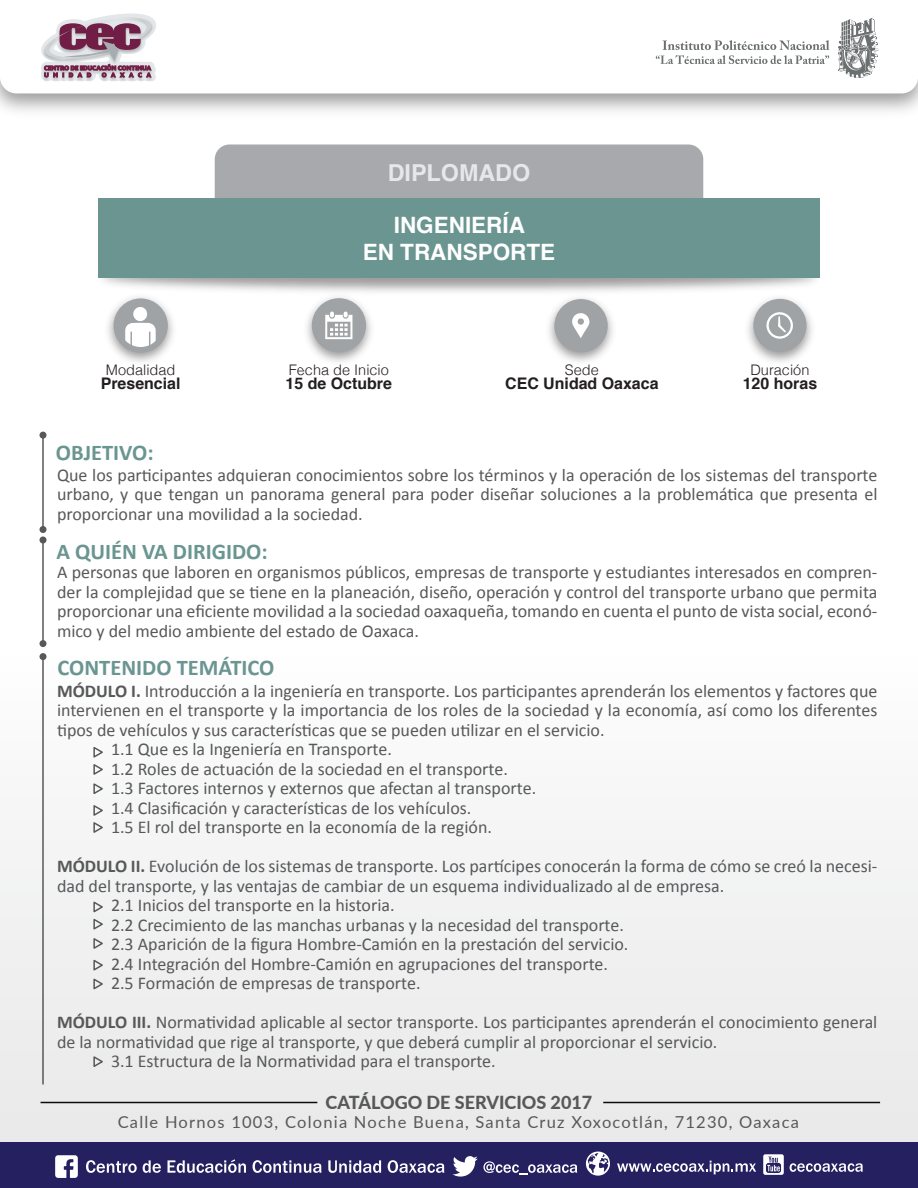
<style>
.page{position:relative;width:918px;height:1188px;background:#fff}
.page>*{position:absolute;margin:0;border:0;box-sizing:border-box;transform-origin:0 0}
.t1{font:700 23.4px "Helvetica";color:#e6e7e9}
.t2{font:700 22.5px "Calibri";color:#6a9591}
.t3{font:700 22.5px/27px "Helvetica";color:#fff;text-align:center}
.t4{font:18px/19.5px "Calibri";color:#57585a;text-align:justify}
.t5{font:800 18px "Lato";color:#57585a}
.t6{font:16.5px "Lato";letter-spacing:.075em;color:#57585a}
.t7{font:700 15.9px "Helvetica";color:#231f20}
.t8{font:300 14.55px "Helvetica";color:#231f20}
.s1{font-weight:700}
</style>
<div class="page">
<div style="left:0;top:654px;width:918px;height:534px;background:#f2f2f2"></div>
<div style="left:0;top:1142px;width:918px;height:46px;background:#252161"></div>
<svg style="left:838px;top:18px;width:40px;height:60px"></svg>
<svg style="left:656px;top:40px;width:173px;height:24px"></svg>
<svg style="left:41px;top:14px;width:115px;height:67px"></svg>
<svg style="left:453px;top:1156px;width:124px;height:21px"></svg>
<svg style="left:55px;top:1155px;width:23px;height:23px"></svg>
<svg style="left:86px;top:1160px;width:51px;height:13px"></svg>
<svg style="left:143px;top:1160px;width:18px;height:13px"></svg>
<svg style="left:168px;top:1159px;width:78px;height:14px"></svg>
<svg style="left:253px;top:1160px;width:69px;height:13px"></svg>
<svg style="left:328px;top:1160px;width:53px;height:13px"></svg>
<svg style="left:388px;top:1160px;width:56px;height:13px"></svg>
<svg style="left:790px;top:1163px;width:73px;height:9px"></svg>
<svg style="left:617px;top:1161px;width:139px;height:13px"></svg>
<svg style="left:763px;top:1154px;width:21px;height:21px"></svg>
<svg style="left:586px;top:1152px;width:24px;height:24px"></svg>
<div style="left:215px;top:145px;width:488px;height:53px;background:#a8a9ad"></div>
<img style="left:748px;top:299px;width:64px;height:63px">
<div style="left:753px;top:299px;width:54px;height:53px;background:#a0a3a6;border-radius:50%"></div>
<svg style="left:767px;top:312px;width:26px;height:27px"></svg>
<img style="left:108px;top:299px;width:65px;height:63px">
<div style="left:114px;top:298px;width:54px;height:55px;background:#a0a3a6;border-radius:50%"></div>
<svg style="left:125px;top:307px;width:31px;height:40px"></svg>
<img style="left:307px;top:299px;width:64px;height:63px">
<div style="left:312px;top:298px;width:54px;height:54px;background:#a0a3a6;border-radius:50%"></div>
<svg style="left:325px;top:311px;width:27px;height:28px"></svg>
<img style="left:549px;top:299px;width:64px;height:63px">
<div style="left:554px;top:299px;width:54px;height:53px;background:#a0a3a6;border-radius:50%"></div>
<svg style="left:572px;top:313px;width:18px;height:25px"></svg>
<hr style="left:42px;top:435px;width:2px;height:93px;background:#57585a">
<div style="left:39px;top:432px;width:8px;height:7px;background:#57585a;border-radius:50%"></div>
<div style="left:39px;top:526px;width:8px;height:7px;background:#57585a;border-radius:50%"></div>
<hr style="left:42px;top:540px;width:2px;height:104px;background:#57585a">
<div style="left:39px;top:536px;width:8px;height:7px;background:#57585a;border-radius:50%"></div>
<hr style="left:42px;top:657px;width:2px;height:428px;background:#57585a">
<div style="left:39px;top:653px;width:8px;height:7px;background:#57585a;border-radius:50%"></div>
<div style="left:39px;top:640px;width:8px;height:7px;background:#57585a;border-radius:50%"></div>
<img style="left:102px;top:278px;width:714px;height:21px">
<div style="left:98px;top:198px;width:722px;height:80px;background:#6a9591"></div>
<svg style="left:93px;top:747px;width:10px;height:47px"></svg>
<svg style="left:93px;top:805px;width:10px;height:28px"></svg>
<svg style="left:93px;top:901px;width:10px;height:29px"></svg>
<svg style="left:93px;top:938px;width:10px;height:11px"></svg>
<svg style="left:93px;top:959px;width:10px;height:31px"></svg>
<svg style="left:93px;top:1056px;width:10px;height:11px"></svg>
<hr style="left:41px;top:1102px;width:276px;height:1px;background:#0e0b10">
<hr style="left:603px;top:1102px;width:277px;height:1px;background:#0e0b10">
<p class="t1" style="left:388px;top:154px;width:144px">DIPLOMADO</p>
<p class="t8" style="left:106px;top:357px;width:71px">Modalidad</p>
<p class="t7" style="left:101px;top:371px;width:81px">Presencial</p>
<p class="t2" style="left:56px;top:439px;width:99px">OBJETIVO:</p>
<p class="t3" style="left:363px;top:212px;width:194px">INGENIERÍA<br>EN TRANSPORTE</p>
<p class="t8" style="left:289px;top:357px;width:102px">Fecha de Inicio</p>
<p class="t7" style="left:286px;top:371px;width:108px">15 de Octubre</p>
<p class="t8" style="left:565px;top:357px;width:35px">Sede</p>
<p class="t7" style="left:505px;top:371px;width:155px">CEC Unidad Oaxaca</p>
<p class="t8" style="left:750px;top:357px;width:60px">Duración</p>
<p class="t7" style="left:743px;top:371px;width:76px">120 horas</p>
<p class="t4" style="left:57px;top:465px;width:822px">Que los participantes adquieran conocimientos sobre los términos y la operación de los sistemas del transporte urbano, y que tengan un panorama general para poder diseñar soluciones a la problemática que presenta el proporcionar una movilidad a la sociedad.</p>
<p class="t2" style="left:56px;top:537px;width:213px">A QUIÉN VA DIRIGIDO:</p>
<p class="t4" style="left:57px;top:563px;width:822px">A personas que laboren en organismos públicos, empresas de transporte y estudiantes interesados en compren&shy;der la complejidad que se tiene en la planeación, diseño, operación y control del transporte urbano que permita proporcionar una eficiente movilidad a la sociedad oaxaqueña, tomando en cuenta el punto de vista social, econó&shy;mico y del medio ambiente del estado de Oaxaca.</p>
<p class="t2" style="left:57px;top:653px;width:218px">CONTENIDO TEMÁTICO</p>
<p class="t4" style="left:57px;top:681px;width:822px"><span class="s1">MÓDULO I.</span> Introducción a la ingeniería en transporte. Los participantes aprenderán los elementos y factores que</p>
<p class="t4" style="left:57px;top:701px;width:822px">intervienen en el transporte y la importancia de los roles de la sociedad y la economía, así como los diferentes</p>
<p class="t4" style="left:57px;top:720px;width:549px">tipos de vehículos y sus características que se pueden utilizar en el servicio.</p>
<p class="t4" style="left:111px;top:740px;width:282px">1.1 Que es la Ingeniería en Transporte.</p>
<p class="t4" style="left:111px;top:759px;width:398px">1.2 Roles de actuación de la sociedad en el transporte.</p>
<p class="t4" style="left:111px;top:779px;width:427px">1.3 Factores internos y externos que afectan al transporte.</p>
<p class="t4" style="left:111px;top:798px;width:362px">1.4 Clasificación y características de los vehículos.</p>
<p class="t4" style="left:111px;top:818px;width:383px">1.5 El rol del transporte en la economía de la región.</p>
<p class="t4" style="left:57px;top:857px;width:822px"><span class="s1">MÓDULO II.</span> Evolución de los sistemas de transporte. Los partícipes conocerán la forma de cómo se creó la necesi-</p>
<p class="t4" style="left:57px;top:876px;width:669px">dad del transporte, y las ventajas de cambiar de un esquema individualizado al de empresa.</p>
<p class="t4" style="left:111px;top:896px;width:285px">2.1 Inicios del transporte en la historia.</p>
<p class="t4" style="left:111px;top:915px;width:514px">2.2 Crecimiento de las manchas urbanas y la necesidad del transporte.</p>
<p class="t4" style="left:111px;top:934px;width:519px">2.3 Aparición de la figura Hombre-Camión en la prestación del servicio.</p>
<p class="t4" style="left:111px;top:954px;width:499px">2.4 Integración del Hombre-Camión en agrupaciones del transporte.</p>
<p class="t4" style="left:111px;top:973px;width:311px">2.5 Formación de empresas de transporte.</p>
<p class="t4" style="left:57px;top:1012px;width:822px"><span class="s1">MÓDULO III.</span> Normatividad aplicable al sector transporte. Los participantes aprenderán el conocimiento general</p>
<p class="t4" style="left:57px;top:1032px;width:662px">de la normatividad que rige al transporte, y que deberá cumplir al proporcionar el servicio.</p>
<p class="t4" style="left:111px;top:1051px;width:386px">3.1 Estructura de la Normatividad para el transporte.</p>
<p class="t5" style="left:326px;top:1089px;width:268px">CATÁLOGO DE SERVICIOS 2017</p>
<p class="t6" style="left:118px;top:1110px;width:683px">Calle Hornos 1003, Colonia Noche Buena, Santa Cruz Xoxocotlán, 71230, Oaxaca</p>
</div>
